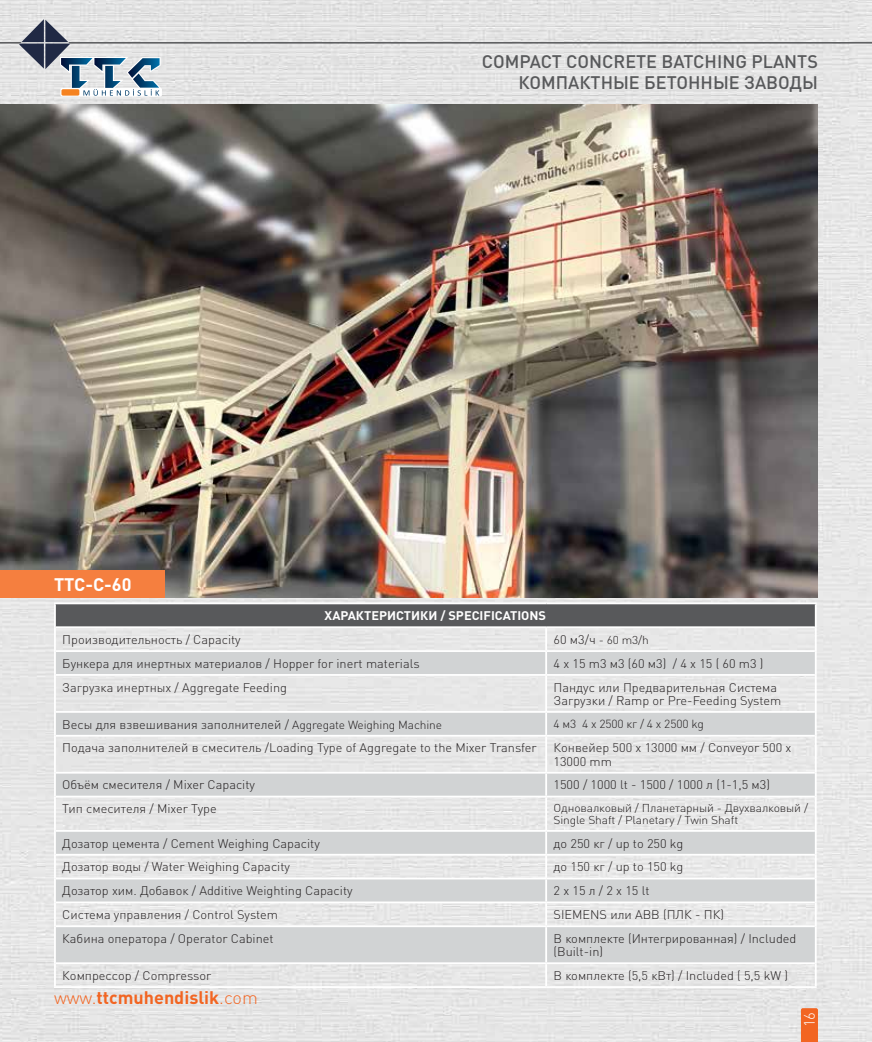
<style>
.page{position:relative;width:872px;height:1042px;background:#fff}
.page>*{position:absolute;margin:0;border:0;box-sizing:border-box;transform-origin:0 0}
.t1{font:500 18px/21.6px "DIN Pro";color:#58595b;text-align:right}
.t2{font:700 18px "DIN Pro";color:#f26522}
.t3{font:700 18px "DIN Pro";color:#fff}
.t4{font:300 15px "DIN Pro";color:#fff}
.t5{font:300 12.45px/13.2px "DIN Pro";color:#231f20}
.t6{font:700 12.45px "DIN Pro";color:#fff}
.t7{font:300 11.7px "DIN Pro";letter-spacing:-.01em;color:#231f20}
.t8{font:300 11.25px/11.2px "DIN Pro";letter-spacing:-.01em;color:#231f20;scale:1.06 1}
.s1{font-size:12.45px}
.s2{font-size:11.7px}
.s3{font-weight:300}
</style>
<div class="page">
<img style="left:0;top:0;width:872px;height:1042px">
<svg style="left:801px;top:1008px;width:17px;height:34px"></svg>
<svg style="left:0;top:19px;width:872px;height:78px;background:#d9dadc"></svg>
<div style="left:61px;top:89px;width:18px;height:7px;background:#f58220;border-radius:2px"></div>
<img style="left:0;top:104px;width:818px;height:494px">
<div style="left:0;top:570px;width:164px;height:28px;background:#f57f3f"></div>
<div style="left:55px;top:603px;width:760px;height:24px;background:#58595b"></div>
<svg style="left:56px;top:652px;width:759px;height:310px;background:#dcdddd"></svg>
<hr style="left:54px;top:602px;width:492px;height:2px;background:#fff">
<hr style="left:546px;top:602px;width:270px;height:2px;background:#fff">
<hr style="left:56px;top:626px;width:490px;height:2px;background:#fff">
<hr style="left:546px;top:626px;width:269px;height:2px;background:#fff">
<hr style="left:56px;top:650px;width:490px;height:2px;background:#fff">
<hr style="left:546px;top:650px;width:269px;height:2px;background:#fff">
<hr style="left:56px;top:674px;width:490px;height:2px;background:#fff">
<hr style="left:546px;top:674px;width:269px;height:2px;background:#fff">
<hr style="left:56px;top:711px;width:490px;height:2px;background:#fff">
<hr style="left:546px;top:711px;width:269px;height:2px;background:#fff">
<hr style="left:56px;top:735px;width:490px;height:1px;background:#fff">
<hr style="left:546px;top:735px;width:269px;height:1px;background:#fff">
<hr style="left:56px;top:772px;width:490px;height:1px;background:#fff">
<hr style="left:546px;top:772px;width:269px;height:1px;background:#fff">
<hr style="left:56px;top:795px;width:490px;height:2px;background:#fff">
<hr style="left:546px;top:795px;width:269px;height:2px;background:#fff">
<hr style="left:56px;top:830px;width:490px;height:2px;background:#fff">
<hr style="left:546px;top:830px;width:269px;height:2px;background:#fff">
<hr style="left:56px;top:854px;width:490px;height:1px;background:#fff">
<hr style="left:546px;top:854px;width:269px;height:1px;background:#fff">
<hr style="left:56px;top:877px;width:490px;height:2px;background:#fff">
<hr style="left:546px;top:877px;width:269px;height:2px;background:#fff">
<hr style="left:56px;top:901px;width:490px;height:2px;background:#fff">
<hr style="left:546px;top:901px;width:269px;height:2px;background:#fff">
<hr style="left:56px;top:925px;width:490px;height:2px;background:#fff">
<hr style="left:546px;top:925px;width:269px;height:2px;background:#fff">
<hr style="left:56px;top:962px;width:490px;height:2px;background:#fff">
<hr style="left:546px;top:962px;width:269px;height:2px;background:#fff">
<hr style="left:54px;top:986px;width:492px;height:2px;background:#fff">
<hr style="left:546px;top:986px;width:270px;height:2px;background:#fff">
<hr style="left:54px;top:604px;width:2px;height:23px;background:#fff">
<hr style="left:54px;top:627px;width:2px;height:24px;background:#fff">
<hr style="left:545px;top:628px;width:2px;height:22px;background:#fff">
<hr style="left:54px;top:651px;width:2px;height:24px;background:#fff">
<hr style="left:545px;top:652px;width:2px;height:22px;background:#fff">
<svg style="left:815px;top:604px;width:1px;height:71px"></svg>
<hr style="left:54px;top:675px;width:2px;height:37px;background:#fff">
<hr style="left:545px;top:676px;width:2px;height:35px;background:#fff">
<hr style="left:815px;top:675px;width:1px;height:37px;background:#fff">
<hr style="left:54px;top:712px;width:2px;height:24px;background:#fff">
<hr style="left:545px;top:713px;width:2px;height:22px;background:#fff">
<svg style="left:815px;top:712px;width:1px;height:24px"></svg>
<hr style="left:54px;top:736px;width:2px;height:37px;background:#fff">
<hr style="left:545px;top:736px;width:2px;height:36px;background:#fff">
<hr style="left:815px;top:736px;width:1px;height:37px;background:#fff">
<hr style="left:54px;top:773px;width:2px;height:23px;background:#fff">
<hr style="left:545px;top:773px;width:2px;height:22px;background:#fff">
<svg style="left:815px;top:773px;width:1px;height:23px"></svg>
<hr style="left:54px;top:796px;width:2px;height:35px;background:#fff">
<hr style="left:545px;top:797px;width:2px;height:33px;background:#fff">
<hr style="left:815px;top:796px;width:1px;height:35px;background:#fff">
<hr style="left:54px;top:831px;width:2px;height:24px;background:#fff">
<hr style="left:545px;top:832px;width:2px;height:22px;background:#fff">
<hr style="left:54px;top:855px;width:2px;height:23px;background:#fff">
<hr style="left:545px;top:855px;width:2px;height:22px;background:#fff">
<hr style="left:54px;top:878px;width:2px;height:24px;background:#fff">
<hr style="left:545px;top:879px;width:2px;height:22px;background:#fff">
<hr style="left:54px;top:902px;width:2px;height:24px;background:#fff">
<hr style="left:545px;top:903px;width:2px;height:22px;background:#fff">
<svg style="left:815px;top:831px;width:1px;height:95px"></svg>
<hr style="left:54px;top:926px;width:2px;height:37px;background:#fff">
<hr style="left:545px;top:927px;width:2px;height:35px;background:#fff">
<hr style="left:815px;top:926px;width:1px;height:37px;background:#fff">
<hr style="left:54px;top:963px;width:2px;height:23px;background:#fff">
<hr style="left:545px;top:964px;width:2px;height:22px;background:#fff">
<svg style="left:815px;top:963px;width:1px;height:23px"></svg>
<h1 class="t1" style="left:482px;top:50px;width:337px">COMPACT CONCRETE BATCHING PLANTS<br>КОМПАКТНЫЕ БЕТОННЫЕ ЗАВОДЫ</h1>
<h1 class="t3" style="left:54px;top:572px;width:79px">TTC-C-60</h1>
<p class="t6" style="left:325px;top:607px;width:223px">ХАРАКТЕРИСТИКИ / SPECIFICATIONS</p>
<p class="t5" style="left:62px;top:632px;width:180px">Производительность / Capacity</p>
<p class="t8" style="left:553px;top:634px;width:91px"><span class="s1">60 м3/ч</span> - 60 m3/h</p>
<p class="t5" style="left:62px;top:656px;width:359px">Бункера для инертных материалов / Hopper for inert materials</p>
<p class="t5" style="left:553px;top:656px;width:211px">4 x 15 m3 м3 (60 м3) / 4 х 15 ( 60 m3 )</p>
<p class="t5" style="left:62px;top:680px;width:226px">Загрузка инертных / Aggregate Feeding</p>
<p class="t5" style="left:553px;top:680px;width:229px">Пандус или Предварительная Система<br>Загрузки / Ramp or Pre-Feeding System</p>
<p class="t5" style="left:62px;top:717px;width:381px">Весы для взвешивания заполнителей / <span class="s2">Aggregate Weighing Machine</span></p>
<p class="t7" style="left:553px;top:716px;width:152px">4 м3 4 х 2500 кг / 4 х 2500 kg</p>
<p class="t5" style="left:62px;top:741px;width:476px">Подача заполнителей в смеситель /Loading Type of Aggregate to the Mixer Transfer</p>
<p class="t5" style="left:553px;top:741px;width:239px">Конвейер 500 x 13000 мм / Conveyor 500 x<br>13000 mm</p>
<p class="t5" style="left:62px;top:778px;width:194px">Объём смесителя / Mixer Capacity</p>
<p class="t5" style="left:553px;top:778px;width:218px">1500 / 1000 lt - 1500 / 1000 л (1-1,5 м3)</p>
<p class="t5" style="left:62px;top:801px;width:156px">Тип смесителя / Mixer Type</p>
<p class="t8" style="left:553px;top:802px;width:242px">Одновалковый / Планетарный - Двухвалковый /<br>Single Shaft / Planetary / Twin Shaft</p>
<p class="t5" style="left:62px;top:836px;width:259px">Дозатор цемента / Cement Weighing Capacity</p>
<p class="t5" style="left:553px;top:836px;width:131px">до 250 кг / up to 250 kg</p>
<p class="t5" style="left:62px;top:860px;width:229px">Дозатор воды / Water Weighing Capacity</p>
<p class="t5" style="left:553px;top:860px;width:131px">до 150 кг / up to 150 kg</p>
<p class="t5" style="left:62px;top:883px;width:292px">Дозатор хим. Добавок / Additive Weighting Capacity</p>
<p class="t5" style="left:553px;top:883px;width:97px">2 x 15 л / 2 x 15 lt</p>
<p class="t5" style="left:62px;top:907px;width:217px">Система управления / Control System</p>
<p class="t5" style="left:553px;top:907px;width:172px">SIEMENS или ABB (ПЛК - ПК)</p>
<p class="t5" style="left:62px;top:931px;width:213px">Кабина оператора / Operator Cabinet</p>
<p class="t5" style="left:553px;top:931px;width:244px">В комплекте (Интегрированная) / Included (Built-in)</p>
<p class="t5" style="left:62px;top:968px;width:151px">Компрессор / Compressor</p>
<p class="t5" style="left:553px;top:968px;width:236px">В комплекте (5,5 кВт) / Included ( 5,5 kW )</p>
<h1 class="t2" style="left:54px;top:985px;width:205px"><span class="s3">www.</span>ttcmuhendislik<span class="s3">.com</span></h1>
<p class="t4" style="left:799px;top:1027px;width:17px;rotate:-90deg">16</p>
</div>
